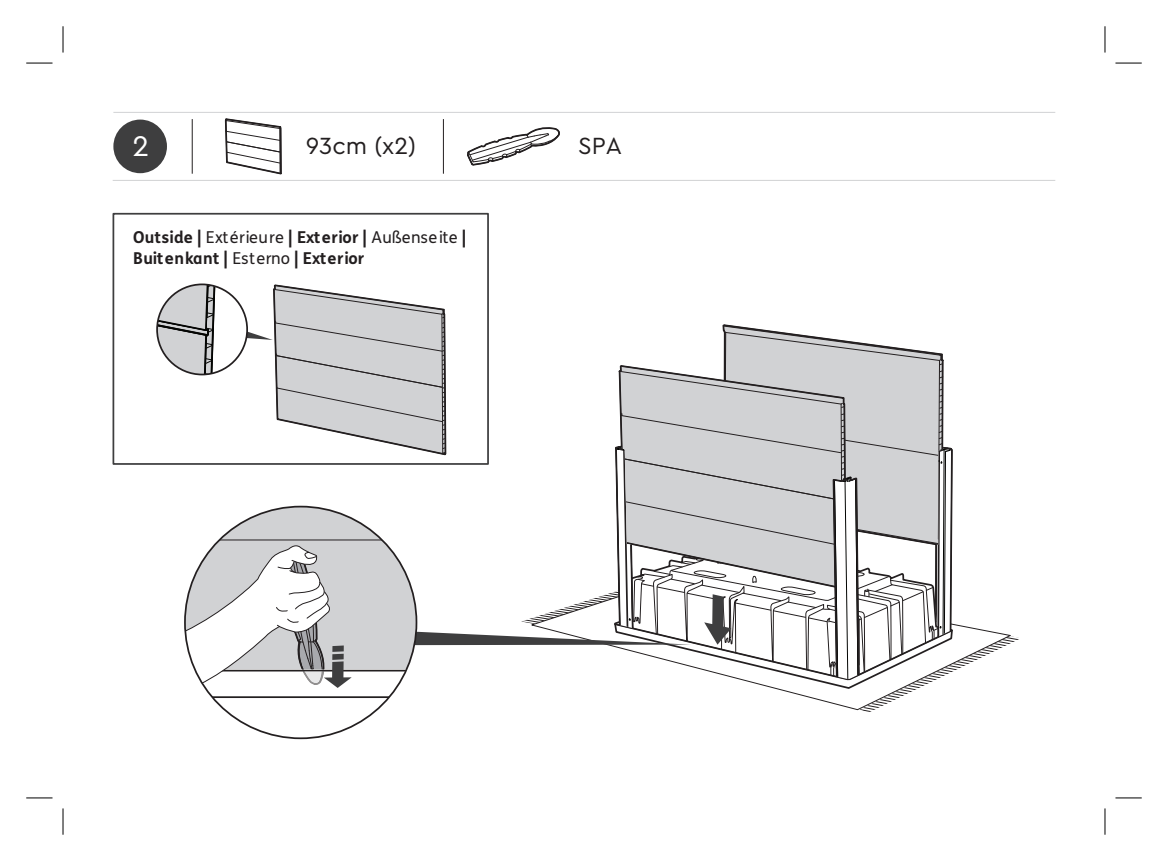
<style>
.page{position:relative;width:1168px;height:861px;background:#fff}
.page>*{position:absolute;margin:0;border:0;box-sizing:border-box;transform-origin:0 0}
.t1{font:29.75px "Cera Pro";color:#fff}
.t2{font:24.5px "Cera Pro";color:#231f20}
.t3{font:700 16.45px/21px "FS Me Pro";letter-spacing:.015em;color:#231f20}
.s1{font-weight:400}
</style>
<div class="page">
<div style="left:113px;top:119px;width:54px;height:54px;background:#3e3e3f;border-radius:50%"></div>
<hr style="left:113px;top:180px;width:942px;height:1px;background:#d1d2d4">
<hr style="left:113px;top:112px;width:942px;height:1px;background:#d1d2d4">
<hr style="left:192px;top:119px;width:1px;height:55px;background:#231f20">
<hr style="left:443px;top:119px;width:1px;height:55px;background:#231f20">
<div style="left:113px;top:213px;width:376px;height:251px;border:2px solid #3e3e3f"></div>
<svg style="left:224px;top:118px;width:58px;height:57px"></svg>
<svg style="left:467px;top:127px;width:93px;height:39px"></svg>
<svg style="left:157px;top:283px;width:862px;height:430px"></svg>
<svg style="left:26px;top:63px;width:26px;height:1px"></svg>
<svg style="left:1115px;top:63px;width:26px;height:1px"></svg>
<svg style="left:26px;top:797px;width:26px;height:1px"></svg>
<svg style="left:1115px;top:797px;width:26px;height:1px"></svg>
<svg style="left:63px;top:26px;width:1px;height:27px"></svg>
<svg style="left:63px;top:808px;width:1px;height:26px"></svg>
<svg style="left:1104px;top:26px;width:1px;height:27px"></svg>
<svg style="left:1104px;top:808px;width:1px;height:26px"></svg>
<h1 class="t1" style="left:132px;top:126px;width:18px">2</h1>
<h2 class="t2" style="left:306px;top:129px;width:112px">93cm (x2)</h2>
<p class="t3" style="left:133px;top:225px;width:334px">Outside | <span class="s1">Extérieure</span> | Exterior | <span class="s1">Außenseite</span> |<br>Buitenkant | <span class="s1">Esterno</span> | Exterior</p>
<h2 class="t2" style="left:578px;top:129px;width:45px">SPA</h2>
</div>
